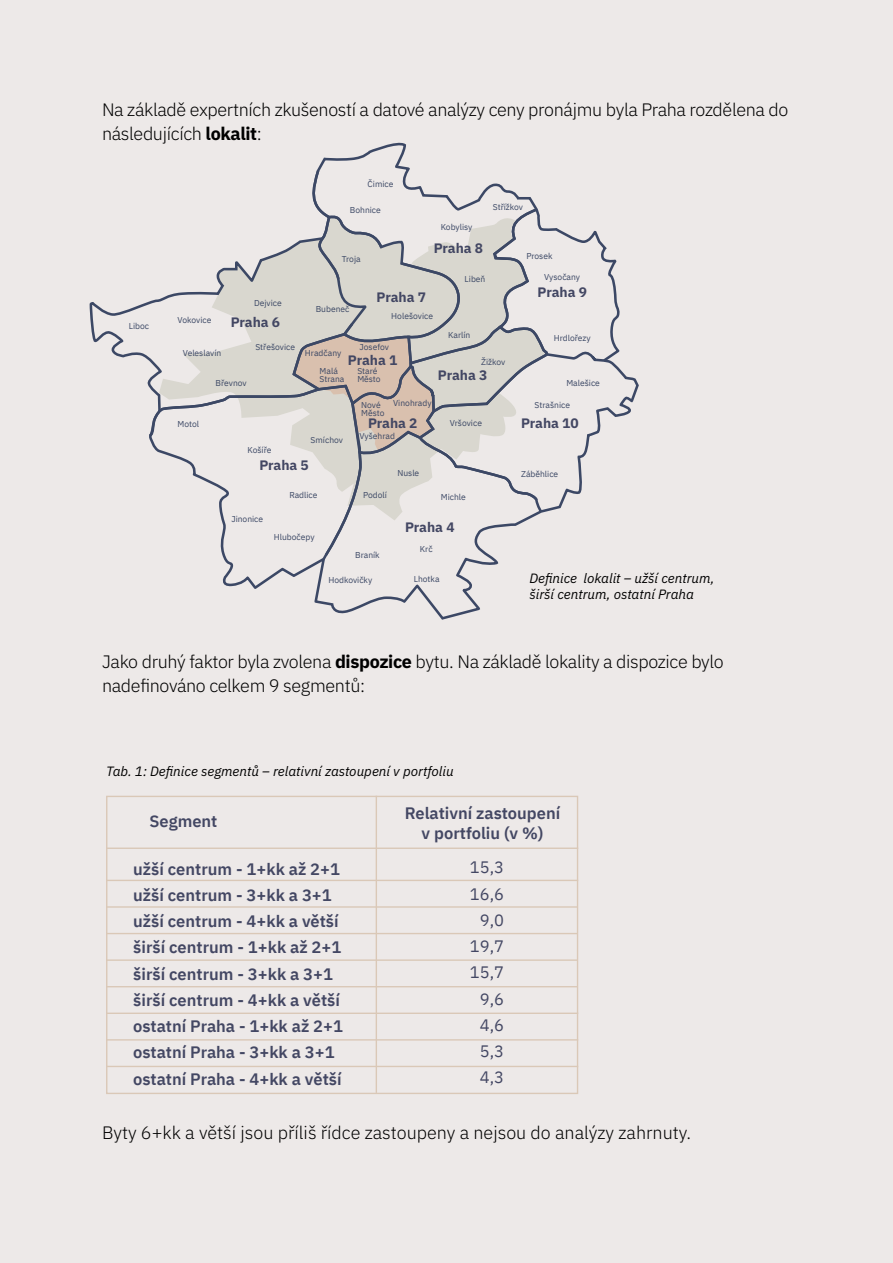
<style>
.page{position:relative;width:893px;height:1263px;background:#ede9e8}
.page>*{position:absolute;margin:0;border:0;box-sizing:border-box;transform-origin:0 0}
.t1{font:300 18px/24px "IBM Plex Sans";letter-spacing:-.02em;color:#000}
.t2{font:300 18px "IBM Plex Sans";color:#000}
.t3{font:600 16.5px/26.2px "IBM Plex Sans";color:#434763;text-align:center}
.t4{font:16.5px/26.2px "IBM Plex Sans";color:#434763;text-align:right}
.t5{font:700 13.65px "IBM Plex Sans";color:#434763}
.t6{font:italic 13.5px/16.2px "IBM Plex Sans";color:#000}
.t7{font:8.55px/8.6px "IBM Plex Sans";color:#3c4865}
.s1{font-weight:700}
</style>
<div class="page">
<svg style="left:318px;top:142px;width:92px;height:26px"></svg>
<svg style="left:312px;top:168px;width:224px;height:38px"></svg>
<svg style="left:89px;top:238px;width:224px;height:147px"></svg>
<svg style="left:148px;top:373px;width:165px;height:216px"></svg>
<svg style="left:313px;top:206px;width:326px;height:414px"></svg>
<div style="left:106px;top:796px;width:472px;height:298px;border:1px solid #dac8b7"></div>
<hr style="left:107px;top:847px;width:471px;height:2px;background:#dac8b7">
<hr style="left:376px;top:796px;width:1px;height:297px;background:#dac8b7">
<hr style="left:107px;top:880px;width:471px;height:1px;background:#dac8b7">
<hr style="left:106px;top:906px;width:472px;height:2px;background:#dac8b7">
<hr style="left:106px;top:933px;width:472px;height:1px;background:#dac8b7">
<hr style="left:106px;top:959px;width:472px;height:2px;background:#dac8b7">
<hr style="left:106px;top:986px;width:472px;height:1px;background:#dac8b7">
<hr style="left:107px;top:1012px;width:471px;height:2px;background:#dac8b7">
<hr style="left:107px;top:1039px;width:471px;height:1px;background:#dac8b7">
<hr style="left:107px;top:1066px;width:471px;height:1px;background:#dac8b7">
<h1 class="t1" style="left:102px;top:96px;width:688px">Na základě expertních zkušeností a datové analýzy ceny pronájmu byla Praha rozdělena do následujících <span class="s1">lokalit</span>:</h1>
<p class="t7" style="left:129px;top:321px;width:22px">Liboc</p>
<p class="t7" style="left:368px;top:179px;width:27px">Čimice</p>
<p class="t7" style="left:350px;top:205px;width:32px">Bohnice</p>
<p class="t7" style="left:493px;top:202px;width:32px">Střížkov</p>
<p class="t7" style="left:441px;top:222px;width:33px">Kobylisy</p>
<p class="t7" style="left:342px;top:254px;width:20px">Troja</p>
<h3 class="t5" style="left:434px;top:237px;width:51px">Praha 8</h3>
<p class="t7" style="left:465px;top:274px;width:22px">Libeň</p>
<p class="t7" style="left:526px;top:251px;width:28px">Prosek</p>
<p class="t7" style="left:544px;top:272px;width:37px">Vysočany</p>
<p class="t7" style="left:177px;top:315px;width:35px">Vokovice</p>
<p class="t7" style="left:254px;top:298px;width:29px">Dejvice</p>
<h3 class="t5" style="left:231px;top:311px;width:51px">Praha 6</h3>
<p class="t7" style="left:316px;top:304px;width:35px">Bubeneč</p>
<h3 class="t5" style="left:376px;top:287px;width:51px">Praha 7</h3>
<p class="t7" style="left:391px;top:311px;width:43px">Holešovice</p>
<h3 class="t5" style="left:537px;top:281px;width:51px">Praha 9</h3>
<p class="t7" style="left:183px;top:348px;width:40px">Veleslavín</p>
<p class="t7" style="left:216px;top:378px;width:33px">Břevnov</p>
<p class="t7" style="left:255px;top:342px;width:41px">Střešovice</p>
<p class="t7" style="left:177px;top:419px;width:23px">Motol</p>
<p class="t7" style="left:359px;top:342px;width:31px">Josefov</p>
<p class="t7" style="left:305px;top:348px;width:38px">Hradčany</p>
<h3 class="t5" style="left:348px;top:349px;width:51px">Praha 1</h3>
<p class="t7" style="left:320px;top:366px;width:26px">Malá<br>Strana</p>
<p class="t7" style="left:357px;top:366px;width:25px">Staré<br>Město</p>
<p class="t7" style="left:448px;top:330px;width:24px">Karlín</p>
<p class="t7" style="left:481px;top:357px;width:26px">Žižkov</p>
<h3 class="t5" style="left:438px;top:364px;width:51px">Praha 3</h3>
<p class="t7" style="left:361px;top:400px;width:21px">Nové</p>
<p class="t7" style="left:393px;top:398px;width:40px">Vinohrady</p>
<p class="t7" style="left:361px;top:408px;width:25px">Město</p>
<h3 class="t5" style="left:368px;top:412px;width:51px">Praha 2</h3>
<p class="t7" style="left:450px;top:418px;width:34px">Vršovice</p>
<p class="t7" style="left:554px;top:333px;width:38px">Hrdlořezy</p>
<p class="t7" style="left:566px;top:378px;width:35px">Malešice</p>
<p class="t7" style="left:535px;top:400px;width:37px">Strašnice</p>
<h3 class="t5" style="left:521px;top:412px;width:59px">Praha 10</h3>
<p class="t7" style="left:311px;top:435px;width:34px">Smíchov</p>
<p class="t7" style="left:359px;top:431px;width:37px">Vyšehrad</p>
<p class="t7" style="left:247px;top:445px;width:25px">Košíře</p>
<h3 class="t5" style="left:259px;top:454px;width:51px">Praha 5</h3>
<p class="t7" style="left:231px;top:514px;width:33px">Jinonice</p>
<p class="t7" style="left:289px;top:490px;width:30px">Radlice</p>
<p class="t7" style="left:274px;top:532px;width:42px">Hlubočepy</p>
<p class="t7" style="left:363px;top:490px;width:25px">Podolí</p>
<p class="t7" style="left:355px;top:550px;width:26px">Braník</p>
<p class="t7" style="left:397px;top:467px;width:23px">Nusle</p>
<p class="t7" style="left:441px;top:492px;width:27px">Michle</p>
<h3 class="t5" style="left:405px;top:516px;width:51px">Praha 4</h3>
<p class="t7" style="left:420px;top:544px;width:14px">Krč</p>
<p class="t7" style="left:328px;top:575px;width:46px">Hodkovičky</p>
<p class="t7" style="left:414px;top:574px;width:27px">Lhotka</p>
<p class="t7" style="left:521px;top:469px;width:39px">Záběhlice</p>
<h3 class="t6" style="left:529px;top:568px;width:187px">Definice lokalit – užší centrum, širší centrum, ostatní Praha</h3>
<h1 class="t1" style="left:102px;top:648px;width:623px">Jako druhý faktor byla zvolena <span class="s1">dispozice</span> bytu. Na základě lokality a dispozice bylo nadefinováno celkem 9 segmentů:</h1>
<h3 class="t6" style="left:106px;top:762px;width:349px">Tab. 1: Definice segmentů – relativní zastoupení v portfoliu</h3>
<h2 class="t3" style="left:149px;top:806px;width:70px">Segment</h2>
<h2 class="t3" style="left:405px;top:802px;width:157px;line-height:19.5px">Relativní zastoupení v portfoliu (v %)</h2>
<h2 class="t3" style="left:133px;top:854px;width:211px;text-align:left">užší centrum - 1+kk až 2+1 užší centrum - 3+kk a 3+1 užší centrum - 4+kk a větší širší centrum - 1+kk až 2+1 širší centrum - 3+kk a 3+1 širší centrum - 4+kk a větší ostatní Praha - 1+kk až 2+1 ostatní Praha - 3+kk a 3+1 ostatní Praha - 4+kk a větší</h2>
<h2 class="t4" style="left:470px;top:853px;width:36px">15,3<br>16,6<br>9,0<br>19,7<br>15,7<br>9,6<br>4,6<br>5,3<br>4,3</h2>
<h1 class="t2" style="left:102px;top:1119px;width:591px">Byty 6+kk a větší jsou příliš řídce zastoupeny a nejsou do analýzy zahrnuty.</h1>
</div>
